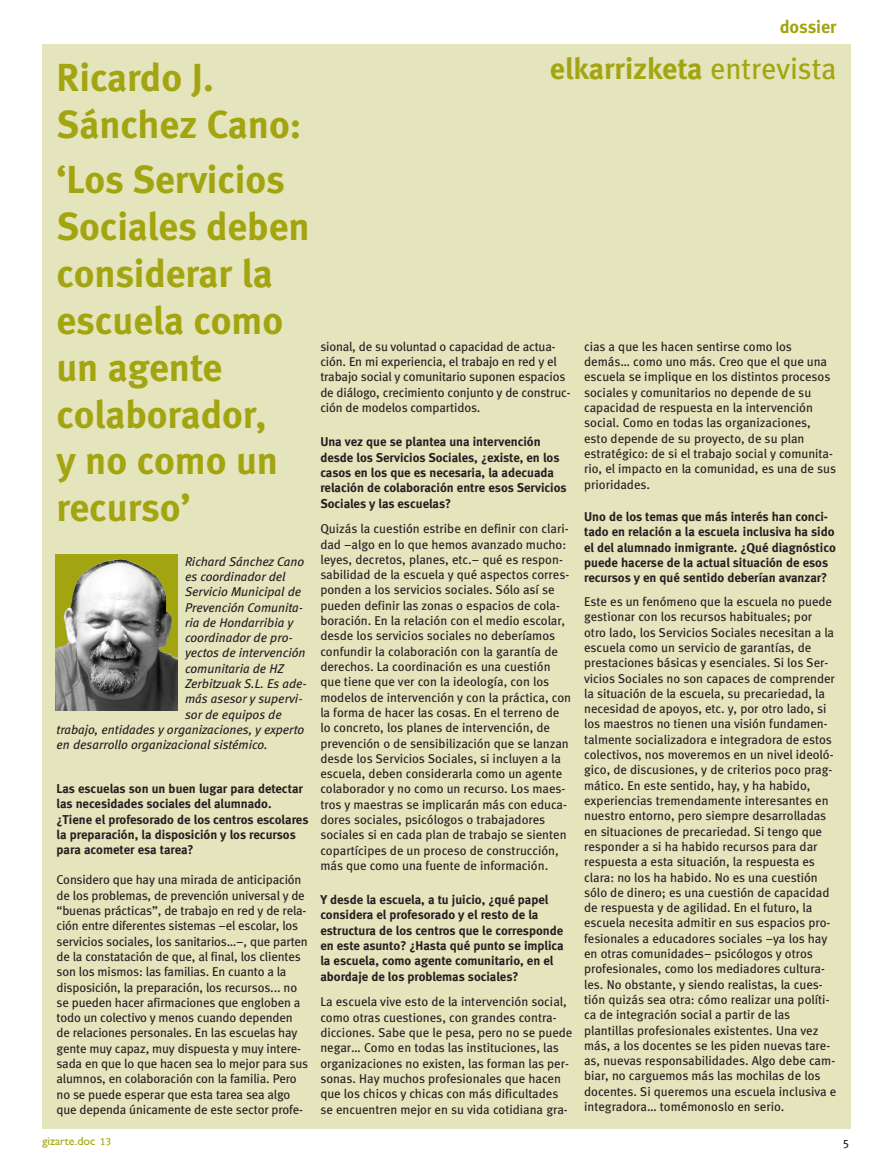
<style>
.page{position:relative;width:893px;height:1169px;background:#fff}
.page>*{position:absolute;margin:0;border:0;box-sizing:border-box;transform-origin:0 0}
.t1{font:700 39px/46.8px "Meta";color:#a3a510}
.t2{font:700 30px "Meta";color:#a3a510}
.t3{font:700 18px "Meta";color:#a3a510}
.t4{font:12.75px/15.3px "Meta";color:#231f20}
.t5{font:700 12.75px/15.3px "Meta";color:#231f20}
.t6{font:italic 12.75px "Meta";color:#231f20}
.t7{font:12px "M Gill Sans";color:#a3a510}
.t8{font:12px "Meta";color:#231f20}
.s1{font-weight:400}
.s2{font-family:"Meta Book LF";font-size:10.5px}
</style>
<div class="page">
<div style="left:42px;top:44px;width:809px;height:1085px;background:#e4e4bd"></div>
<h1 class="t1" style="left:57px;top:57px;width:246px">Ricardo J.<br>Sánchez Cano:</h1>
<h1 class="t1" style="left:57px;top:159px;width:254px">‘Los Servicios<br>Sociales deben considerar la escuela como un agente colaborador,<br>y no como un recurso’</h1>
<p class="t6" style="left:185px;top:556px;width:121px">Richard Sánchez Cano</p>
<p class="t6" style="left:185px;top:571px;width:102px">es coordinador del</p>
<p class="t6" style="left:185px;top:587px;width:118px">Servicio Municipal de</p>
<p class="t6" style="left:185px;top:602px;width:120px">Prevención Comunita-</p>
<p class="t6" style="left:185px;top:617px;width:110px">ria de Hondarribia y</p>
<p class="t6" style="left:185px;top:633px;width:109px">coordinador de pro-</p>
<p class="t6" style="left:185px;top:648px;width:122px">yectos de intervención</p>
<p class="t6" style="left:185px;top:663px;width:100px">comunitaria de HZ</p>
<p class="t6" style="left:185px;top:678px;width:123px">Zerbitzuak S.L. Es ade-</p>
<p class="t6" style="left:185px;top:694px;width:119px">más asesor y supervi-</p>
<p class="t6" style="left:185px;top:709px;width:98px">sor de equipos de</p>
<p class="t6" style="left:57px;top:724px;width:249px">trabajo, entidades y organizaciones, y experto</p>
<p class="t6" style="left:57px;top:740px;width:213px">en desarrollo organizacional sistémico.</p>
<p class="t5" style="left:57px;top:781px;width:253px">Las escuelas son un buen lugar para detectar las necesidades sociales del alumnado. ¿Tiene el profesorado de los centros escolares la preparación, la disposición y los recursos para acometer esa tarea?</p>
<p class="t4" style="left:57px;top:873px;width:253px">Considero que hay una mirada de anticipación de los problemas, de prevención universal y de “buenas prácticas”, de trabajo en red y de rela&shy;ción entre diferentes sistemas –el escolar, los servicios sociales, los sanitarios…–, que parten de la constatación de que, al final, los clientes son los mismos: las familias. En cuanto a la disposición, la preparación, los recursos... no se pueden hacer afirmaciones que engloben a todo un colectivo y menos cuando dependen de relaciones personales. En las escuelas hay gente muy capaz, muy dispuesta y muy intere&shy;sada en que lo que hacen sea lo mejor para sus alumnos, en colaboración con la familia. Pero no se puede esperar que esta tarea sea algo que dependa únicamente de este sector profe-</p>
<h3 class="t3" style="left:779px;top:20px;width:58px">dossier</h3>
<h2 class="t2" style="left:550px;top:56px;width:288px">elkarrizketa <span class="s1">entrevista</span></h2>
<p class="t4" style="left:320px;top:340px;width:252px">sional, de su voluntad o capacidad de actua&shy;ción. En mi experiencia, el trabajo en red y el trabajo social y comunitario suponen espacios de diálogo, crecimiento conjunto y de construc&shy;ción de modelos compartidos.</p>
<p class="t5" style="left:320px;top:435px;width:248px">Una vez que se plantea una intervención desde los Servicios Sociales, ¿existe, en los casos en los que es necesaria, la adecuada relación de colaboración entre esos Servicios Sociales y las escuelas?</p>
<p class="t4" style="left:320px;top:522px;width:252px">Quizás la cuestión estribe en definir con clari&shy;dad –algo en lo que hemos avanzado mucho: leyes, decretos, planes, etc.– qué es respon&shy;sabilidad de la escuela y qué aspectos corres&shy;ponden a los servicios sociales. Sólo así se pueden definir las zonas o espacios de cola&shy;boración. En la relación con el medio escolar, desde los servicios sociales no deberíamos confundir la colaboración con la garantía de derechos. La coordinación es una cuestión que tiene que ver con la ideología, con los modelos de intervención y con la práctica, con la forma de hacer las cosas. En el terreno de lo concreto, los planes de intervención, de prevención o de sensibilización que se lanzan desde los Servicios Sociales, si incluyen a la escuela, deben considerarla como un agente colaborador y no como un recurso. Los maes&shy;tros y maestras se implicarán más con educa&shy;dores sociales, psicólogos o trabajadores sociales si en cada plan de trabajo se sienten copartícipes de un proceso de construcción, más que como una fuente de información.</p>
<p class="t5" style="left:320px;top:893px;width:245px">Y desde la escuela, a tu juicio, ¿qué papel considera el profesorado y el resto de la estructura de los centros que le corresponde en este asunto? ¿Hasta qué punto se implica la escuela, como agente comunitario, en el abordaje de los problemas sociales?</p>
<p class="t4" style="left:320px;top:995px;width:253px">La escuela vive esto de la intervención social, como otras cuestiones, con grandes contra&shy;dicciones. Sabe que le pesa, pero no se puede negar… Como en todas las instituciones, las organizaciones no existen, las forman las per&shy;sonas. Hay muchos profesionales que hacen que los chicos y chicas con más dificultades se encuentren mejor en su vida cotidiana gra-</p>
<p class="t4" style="left:584px;top:340px;width:253px">cias a que les hacen sentirse como los demás… como uno más. Creo que el que una escuela se implique en los distintos procesos sociales y comunitarios no depende de su capacidad de respuesta en la intervención social. Como en todas las organizaciones, esto depende de su proyecto, de su plan estratégico: de si el trabajo social y comunita&shy;rio, el impacto en la comunidad, es una de sus prioridades.</p>
<p class="t5" style="left:584px;top:510px;width:253px">Uno de los temas que más interés han conci&shy;tado en relación a la escuela inclusiva ha sido el del alumnado inmigrante. ¿Qué diagnóstico puede hacerse de la actual situación de esos recursos y en qué sentido deberían avanzar?</p>
<p class="t4" style="left:584px;top:595px;width:254px">Este es un fenómeno que la escuela no puede gestionar con los recursos habituales; por otro lado, los Servicios Sociales necesitan a la escuela como un servicio de garantías, de prestaciones básicas y esenciales. Si los Ser&shy;vicios Sociales no son capaces de comprender la situación de la escuela, su precariedad, la necesidad de apoyos, etc. y, por otro lado, si los maestros no tienen una visión fundamen&shy;talmente socializadora e integradora de estos colectivos, nos moveremos en un nivel ideoló&shy;gico, de discusiones, y de criterios poco prag&shy;mático. En este sentido, hay, y ha habido, experiencias tremendamente interesantes en nuestro entorno, pero siempre desarrolladas en situaciones de precariedad. Si tengo que responder a si ha habido recursos para dar respuesta a esta situación, la respuesta es clara: no los ha habido. No es una cuestión sólo de dinero; es una cuestión de capacidad de respuesta y de agilidad. En el futuro, la escuela necesita admitir en sus espacios pro&shy;fesionales a educadores sociales –ya los hay en otras comunidades– psicólogos y otros profesionales, como los mediadores cultura&shy;les. No obstante, y siendo realistas, la cues&shy;tión quizás sea otra: cómo realizar una políti&shy;ca de integración social a partir de las plantillas profesionales existentes. Una vez más, a los docentes se les piden nuevas tare&shy;as, nuevas responsabilidades. Algo debe cam&shy;biar, no carguemos más las mochilas de los docentes. Si queremos una escuela inclusiva e integradora… tomémonoslo en serio.</p>
<p class="t7" style="left:42px;top:1136px;width:71px">gizarte.doc <span class="s2">13</span></p>
<p class="t8" style="left:843px;top:1136px;width:7px">5</p>
</div>
